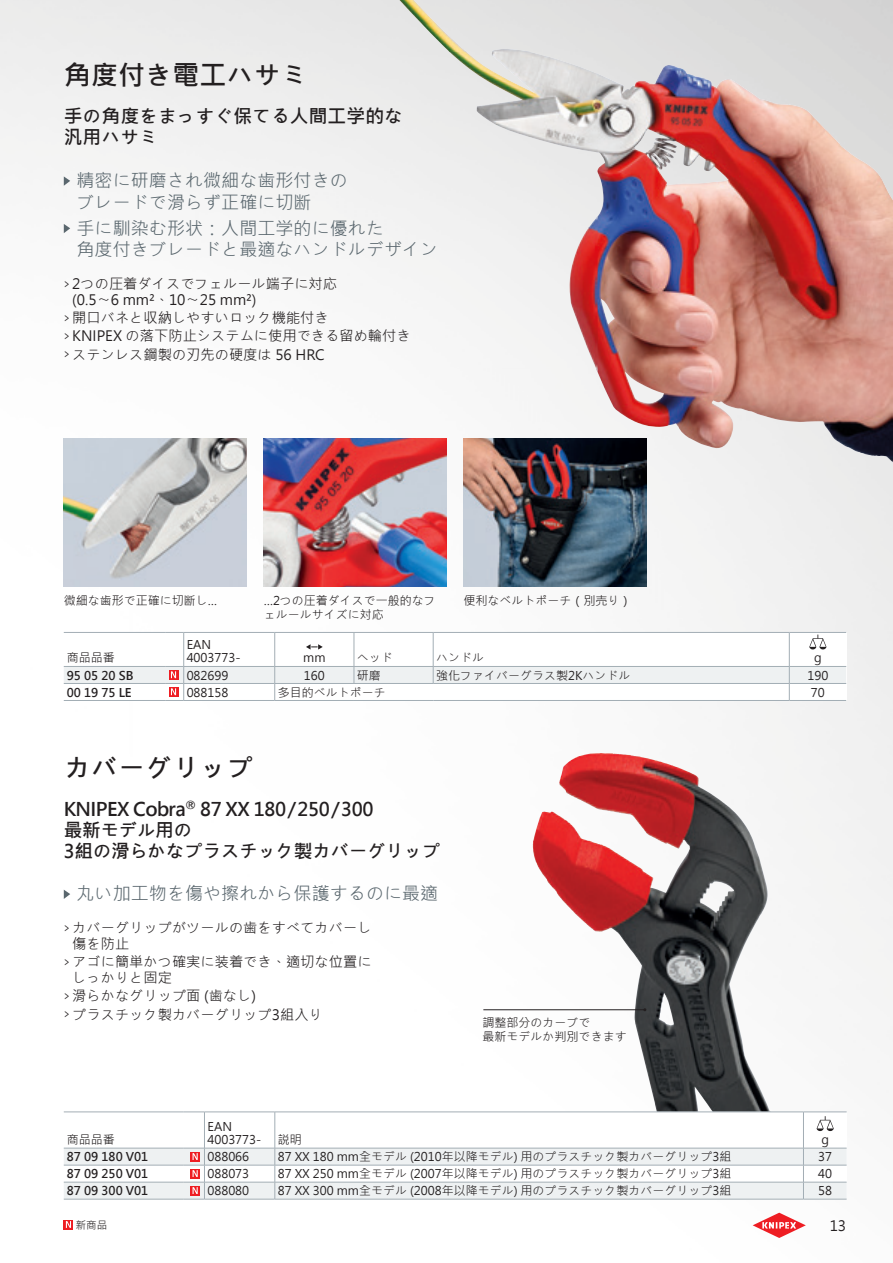
<style>
.page{position:relative;width:893px;height:1263px;background:#fff}
.page>*{position:absolute;margin:0;border:0;box-sizing:border-box;transform-origin:0 0}
.t1{font:700 27px "Microsoft Jheng Hei";letter-spacing:.005em;color:#231f20}
.t2{font:700 18.75px/21px "Microsoft Jheng Hei";letter-spacing:-.025em;color:#231f20}
.t3{font:700 18.75px/21px "Microsoft Jheng Hei";letter-spacing:.005em;color:#231f20}
.t4{font:18px/21.6px "Microsoft Jheng Hei";letter-spacing:.005em;color:#5a676e}
.t5{font:14.25px/15.8px "Microsoft Jheng Hei";color:#231f20}
.t6{font:12px/12.8px "Microsoft Jheng Hei";color:#231f20}
.t7{font:700 12px "Microsoft Jheng Hei";color:#231f20}
.t8{font:10.5px "Microsoft Jheng Hei";color:#231f20}
.s1{font-size:12px}
</style>
<div class="page">
<img style="left:263px;top:632px;width:630px;height:594px">
<img style="left:0;top:0;width:263px;height:1230px">
<div style="left:446px;top:421px;width:447px;height:211px;background:#f2f2f2"></div>
<img style="left:262px;top:0;width:158px;height:632px">
<img style="left:420px;top:0;width:210px;height:368px">
<img style="left:64px;top:438px;width:183px;height:149px">
<img style="left:264px;top:438px;width:182px;height:149px">
<img style="left:463px;top:438px;width:183px;height:149px">
<img style="left:596px;top:102px;width:297px;height:360px">
<img style="left:570px;top:216px;width:27px;height:156px">
<img style="left:449px;top:51px;width:86px;height:52px">
<img style="left:596px;top:65px;width:179px;height:38px">
<img style="left:399px;top:0;width:132px;height:52px">
<img style="left:559px;top:753px;width:78px;height:68px">
<svg style="left:64px;top:176px;width:6px;height:10px"></svg>
<svg style="left:64px;top:224px;width:6px;height:9px"></svg>
<svg style="left:64px;top:890px;width:6px;height:9px"></svg>
<div style="left:64px;top:632px;width:782px;height:69px;background:#fff"></div>
<hr style="left:64px;top:632px;width:102px;height:1px;background:#a3aeb5">
<svg style="left:166px;top:632px;width:18px;height:1px"></svg>
<hr style="left:183px;top:633px;width:1px;height:33px;background:#a3aeb5">
<hr style="left:184px;top:632px;width:91px;height:1px;background:#a3aeb5">
<hr style="left:274px;top:633px;width:1px;height:33px;background:#a3aeb5">
<hr style="left:275px;top:632px;width:79px;height:1px;background:#a3aeb5">
<hr style="left:354px;top:633px;width:1px;height:33px;background:#a3aeb5">
<hr style="left:354px;top:632px;width:79px;height:1px;background:#a3aeb5">
<hr style="left:433px;top:632px;width:356px;height:1px;background:#a3aeb5">
<hr style="left:433px;top:633px;width:1px;height:33px;background:#a3aeb5">
<hr style="left:789px;top:633px;width:1px;height:33px;background:#a3aeb5">
<hr style="left:789px;top:632px;width:57px;height:1px;background:#a3aeb5">
<svg style="left:306px;top:644px;width:17px;height:5px"></svg>
<svg style="left:809px;top:635px;width:17px;height:14px"></svg>
<svg style="left:64px;top:666px;width:782px;height:35px"></svg>
<div style="left:64px;top:1112px;width:783px;height:87px;background:#fff"></div>
<hr style="left:64px;top:1112px;width:119px;height:1px;background:#a3aeb5">
<svg style="left:183px;top:1112px;width:21px;height:1px"></svg>
<hr style="left:204px;top:1112px;width:71px;height:1px;background:#a3aeb5">
<hr style="left:204px;top:1112px;width:1px;height:36px;background:#a3aeb5">
<hr style="left:275px;top:1112px;width:528px;height:1px;background:#a3aeb5">
<hr style="left:275px;top:1112px;width:1px;height:36px;background:#a3aeb5">
<hr style="left:803px;top:1112px;width:44px;height:1px;background:#a3aeb5">
<hr style="left:803px;top:1112px;width:1px;height:36px;background:#a3aeb5">
<svg style="left:817px;top:1116px;width:17px;height:15px"></svg>
<svg style="left:64px;top:1148px;width:783px;height:52px"></svg>
<hr style="left:483px;top:1009px;width:162px;height:1px;background:#231f20">
<div style="left:64px;top:1220px;width:9px;height:9px;background:#ee2c31"></div>
<svg style="left:66px;top:1221px;width:5px;height:7px"></svg>
<svg style="left:753px;top:1213px;width:53px;height:25px"></svg>
<h1 class="t1" style="left:64px;top:59px;width:246px">角度付き電工ハサミ</h1>
<h2 class="t3" style="left:64px;top:106px;width:341px">手の角度をまっすぐ保てる人間工学的な汎用ハサミ</h2>
<h3 class="t4" style="left:77px;top:170px;width:273px">精密に研磨され微細な歯形付きのブレードで滑らず正確に切断</h3>
<h3 class="t4" style="left:77px;top:217px;width:363px">手に馴染む形状：人間工学的に優れた<br>角度付きブレードと最適なハンドルデザイン</h3>
<p class="t5" style="left:72px;top:276px;width:266px;text-indent:-9px"><span class="s1">&gt;</span> 2つの圧着ダイスでフェルール端子に対応(0.5〜6 mm²、10〜25 mm²)</p>
<p class="t5" style="left:64px;top:309px;width:348px;line-height:18.3px"><span class="s1">&gt;</span> 開口バネと収納しやすいロック機能付き<br><span class="s1">&gt;</span> KNIPEX の落下防止システムに使用できる留め輪付き<span class="s1">&gt;</span> ステンレス鋼製の刃先の硬度は 56 HRC</p>
<p class="t6" style="left:64px;top:594px;width:155px">微細な歯形で正確に切断し…</p>
<p class="t6" style="left:264px;top:593px;width:174px;line-height:14.2px">…2つの圧着ダイスで一般的なフェルールサイズに対応</p>
<p class="t6" style="left:463px;top:594px;width:169px">便利なベルトポーチ（別売り）</p>
<p class="t6" style="left:67px;top:651px;width:49px">商品品番</p>
<p class="t6" style="left:187px;top:639px;width:55px">EAN<br>4003773-</p>
<p class="t6" style="left:303px;top:651px;width:24px">mm</p>
<p class="t6" style="left:357px;top:651px;width:37px">ヘッド</p>
<p class="t6" style="left:436px;top:651px;width:49px">ハンドル</p>
<p class="t6" style="left:814px;top:651px;width:9px">g</p>
<p class="t7" style="left:67px;top:667px;width:68px">95 05 20 SB</p>
<p class="t6" style="left:187px;top:669px;width:43px">082699</p>
<p class="t6" style="left:304px;top:669px;width:22px">160</p>
<p class="t6" style="left:357px;top:669px;width:25px">研磨</p>
<p class="t6" style="left:436px;top:669px;width:196px">強化ファイバーグラス製2Kハンドル</p>
<p class="t6" style="left:807px;top:669px;width:22px">190</p>
<p class="t7" style="left:67px;top:685px;width:66px">00 19 75 LE</p>
<p class="t6" style="left:187px;top:686px;width:43px">088158</p>
<p class="t6" style="left:278px;top:686px;width:109px">多目的ベルトポーチ</p>
<p class="t6" style="left:811px;top:686px;width:15px">70</p>
<h1 class="t1" style="left:64px;top:751px;width:191px">カバーグリップ</h1>
<h2 class="t2" style="left:64px;top:798px;width:378px">KNIPEX Cobra<sup>®</sup> 87 XX 180 / 250 / 300<br>最新モデル用の<br>3組の滑らかなプラスチック製カバーグリップ</h2>
<h3 class="t4" style="left:77px;top:883px;width:363px">丸い加工物を傷や擦れから保護するのに最適</h3>
<p class="t5" style="left:72px;top:920px;width:301px;text-indent:-9px"><span class="s1">&gt;</span> カバーグリップがツールの歯をすべてカバーし傷を防止</p>
<p class="t5" style="left:72px;top:954px;width:301px;text-indent:-9px"><span class="s1">&gt;</span> アゴに簡単かつ確実に装着でき、適切な位置にしっかりと固定</p>
<p class="t5" style="left:64px;top:987px;width:261px;line-height:18.3px"><span class="s1">&gt;</span> 滑らかなグリップ面 (歯なし)<br><span class="s1">&gt;</span> プラスチック製カバーグリップ3組入り</p>
<p class="t6" style="left:483px;top:1016px;width:145px;line-height:14.2px">調整部分のカーブで<br>最新モデルか判別できます</p>
<p class="t6" style="left:67px;top:1133px;width:49px">商品品番</p>
<p class="t6" style="left:207px;top:1120px;width:55px">EAN<br>4003773-</p>
<p class="t6" style="left:278px;top:1133px;width:25px">説明</p>
<p class="t6" style="left:821px;top:1133px;width:9px">g</p>
<p class="t7" style="left:67px;top:1149px;width:83px">87 09 180 V01</p>
<p class="t6" style="left:207px;top:1151px;width:43px">088066</p>
<p class="t6" style="left:278px;top:1151px;width:455px">87 XX 180 mm全モデル (2010年以降モデル) 用のプラスチック製カバーグリップ3組</p>
<p class="t6" style="left:818px;top:1151px;width:15px">37</p>
<p class="t7" style="left:67px;top:1166px;width:83px">87 09 250 V01</p>
<p class="t6" style="left:207px;top:1168px;width:43px">088073</p>
<p class="t6" style="left:278px;top:1168px;width:455px">87 XX 250 mm全モデル (2007年以降モデル) 用のプラスチック製カバーグリップ3組</p>
<p class="t6" style="left:818px;top:1168px;width:15px">40</p>
<p class="t7" style="left:67px;top:1183px;width:83px">87 09 300 V01</p>
<p class="t6" style="left:207px;top:1185px;width:43px">088080</p>
<p class="t6" style="left:278px;top:1185px;width:455px">87 XX 300 mm全モデル (2008年以降モデル) 用のプラスチック製カバーグリップ3組</p>
<p class="t6" style="left:818px;top:1185px;width:15px">58</p>
<p class="t8" style="left:76px;top:1219px;width:33px">新商品</p>
<p class="t5" style="left:830px;top:1218px;width:18px">13</p>
</div>
